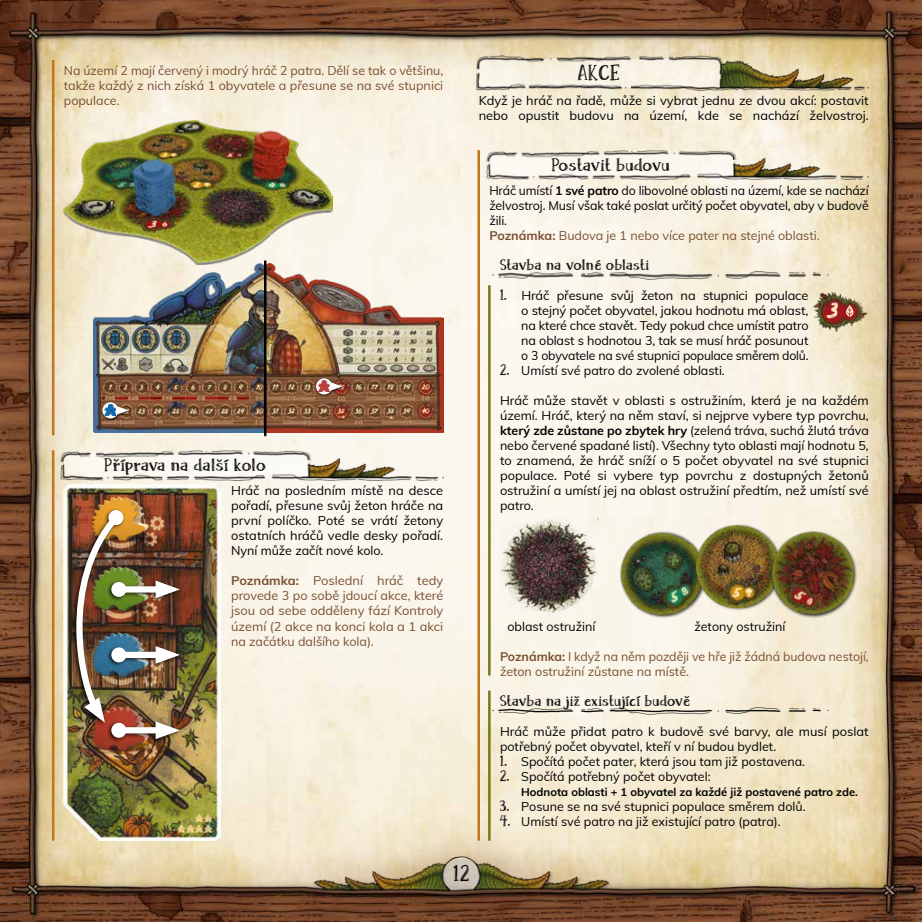
<style>
.page{position:relative;width:922px;height:922px;background:#fff}
.page>*{position:absolute;margin:0;border:0;box-sizing:border-box;transform-origin:0 0}
.t1{font:22.5px "Skrawk Serif";color:#000}
.t2{font:21.25px "Skrawk Serif";color:#000}
.t3{font:18.88px "Rustico";color:#ffe8c0}
.t4{font:17.5px "Skrawk Serif";letter-spacing:-.02em;color:#000}
.t5{font:17.5px "Skrawk Serif";color:#000}
.t6{font:15px "Skrawk Serif";color:#000}
.t7{font:12.5px/15px "Muli";color:#000;text-align:justify}
.t8{font:12.5px/15px "Muli";color:#7b4f31;text-align:justify}
.t9{font:700 11.25px "Muli";color:#000}
.s1{font-weight:700}
.s2{font-weight:700;color:#7b4f31}
.s3{color:#7b4f31}
.s4{font-family:"Skrawk Serif";font-size:15px}
</style>
<div class="page">
<img style="left:0;top:0;width:921px;height:921px">
<hr style="left:52px;top:60px;width:2px;height:375px;background:#be771b">
<hr style="left:52px;top:450px;width:2px;height:390px;background:#be771b">
<hr style="left:477px;top:150px;width:3px;height:690px;background:#be771b">
<hr style="left:488px;top:285px;width:2px;height:390px;background:#767718">
<hr style="left:488px;top:690px;width:2px;height:150px;background:#767718">
<img style="left:499px;top:518px;width:99px;height:96px">
<img style="left:606px;top:517px;width:112px;height:112px">
<div style="left:694px;top:523px;width:88px;height:88px;background:#000;opacity:.75"></div>
<img style="left:696px;top:525px;width:60px;height:82px">
<img style="left:756px;top:517px;width:112px;height:112px">
<img style="left:94px;top:263px;width:349px;height:169px">
<img style="left:64px;top:120px;width:268px;height:144px">
<div style="left:315px;top:377px;width:29px;height:19px;background:#000;opacity:.75"></div>
<svg style="left:316px;top:378px;width:16px;height:16px"></svg>
<svg style="left:318px;top:380px;width:24px;height:11px"></svg>
<div style="left:101px;top:401px;width:30px;height:19px;background:#000;opacity:.75"></div>
<svg style="left:102px;top:402px;width:16px;height:16px"></svg>
<svg style="left:105px;top:404px;width:24px;height:11px"></svg>
<hr style="left:264px;top:261px;width:2px;height:174px;background:#000">
<img style="left:61px;top:450px;width:382px;height:30px">
<img style="left:476px;top:56px;width:392px;height:34px">
<img style="left:486px;top:150px;width:382px;height:30px">
<img style="left:493px;top:272px;width:335px;height:7px">
<img style="left:811px;top:291px;width:57px;height:41px">
<svg style="left:845px;top:305px;width:8px;height:12px"></svg>
<img style="left:493px;top:707px;width:335px;height:7px">
<img style="left:64px;top:485px;width:156px;height:355px">
<img style="left:126px;top:623px;width:48px;height:60px">
<img style="left:126px;top:557px;width:48px;height:60px">
<img style="left:67px;top:487px;width:107px;height:60px">
<img style="left:67px;top:697px;width:107px;height:60px">
<div style="left:71px;top:507px;width:55px;height:220px;background:#000;opacity:.75"></div>
<img style="left:60px;top:508px;width:65px;height:214px">
<div style="left:106px;top:719px;width:76px;height:24px;background:#000;opacity:.75"></div>
<div style="left:119px;top:727px;width:47px;height:6px;background:#fff"></div>
<div style="left:111px;top:722px;width:15px;height:15px;background:#fff;border-radius:50%"></div>
<svg style="left:155px;top:721px;width:25px;height:18px"></svg>
<div style="left:106px;top:643px;width:76px;height:25px;background:#000;opacity:.75"></div>
<div style="left:119px;top:651px;width:47px;height:7px;background:#fff"></div>
<div style="left:111px;top:647px;width:15px;height:15px;background:#fff;border-radius:50%"></div>
<svg style="left:155px;top:646px;width:25px;height:17px"></svg>
<div style="left:106px;top:578px;width:76px;height:25px;background:#000;opacity:.75"></div>
<div style="left:119px;top:586px;width:47px;height:6px;background:#fff"></div>
<div style="left:111px;top:581px;width:15px;height:15px;background:#fff;border-radius:50%"></div>
<svg style="left:155px;top:580px;width:25px;height:18px"></svg>
<p class="t8" style="left:64px;top:62px;width:381px">Na území 2 mají červený i modrý hráč 2 patra. Dělí se tak o většinu, takže každý z nich získá 1 obyvatele a přesune se na své stupnici populace.</p>
<h3 class="t4" style="left:104px;top:454px;width:164px">Příprava na další kolo</h3>
<p class="t7" style="left:231px;top:482px;width:213px">Hráč na posledním místě na desce pořadí, přesune svůj žeton hráče na první políčko. Poté se vrátí žetony ostatních hráčů vedle desky pořadí.<br>Nyní může začít nové kolo.</p>
<p class="t8" style="left:231px;top:572px;width:213px"><span class="s1">Poznámka:</span> Poslední hráč tedy provede 3 po sobě jdoucí akce, které jsou od sebe odděleny fází Kontroly území (2 akce na konci kola a 1 akci na začátku dalšího kola).</p>
<h2 class="t2" style="left:578px;top:60px;width:44px">AKCE</h2>
<p class="t7" style="left:478px;top:92px;width:391px">Když je hráč na řadě, může si vybrat jednu ze dvou akcí: postavit nebo opustit budovu na území, kde se nachází želvostroj.</p>
<h3 class="t5" style="left:551px;top:154px;width:121px">Postavit budovu</h3>
<p class="t7" style="left:489px;top:182px;width:381px;text-align:left">Hráč umístí <span class="s1">1 své patro</span> do libovolné oblasti na území, kde se nachází želvostroj. Musí však také poslat určitý počet obyvatel, aby v budově žili.<br><span class="s2">Poznámka:</span> <span class="s3">Budova je 1 nebo více pater na stejné oblasti.</span></p>
<p class="t6" style="left:500px;top:256px;width:151px">Stavba na volné oblasti</p>
<p class="t7" style="left:521px;top:287px;width:289px;text-indent:-21px"><span class="s4">1.</span> Hráč přesune svůj žeton na stupnici populace o stejný počet obyvatel, jakou hodnotu má oblast, na které chce stavět. Tedy pokud chce umístit patro na oblast s hodnotou 3, tak se musí hráč posunout o 3 obyvatele na své stupnici populace směrem dolů.</p>
<p class="t7" style="left:500px;top:362px;width:226px"><span class="s4">2.</span> Umístí své patro do zvolené oblasti.</p>
<p class="t7" style="left:500px;top:392px;width:370px">Hráč může stavět v oblasti s ostružiním, která je na každém území. Hráč, který na něm staví, si nejprve vybere typ povrchu, <span class="s1">který zde zůstane po zbytek hry</span> (zelená tráva, suchá žlutá tráva nebo červené spadané listí). Všechny tyto oblasti mají hodnotu 5, to znamená, že hráč sníží o 5 počet obyvatel na své stupnici populace. Poté si vybere typ povrchu z dostupných žetonů ostružiní a umístí jej na oblast ostružiní předtím, než umístí své patro.</p>
<h3 class="t3" style="left:828px;top:299px;width:12px">3</h3>
<p class="t7" style="left:507px;top:617px;width:90px">oblast ostružiní</p>
<p class="t7" style="left:694px;top:617px;width:92px">žetony ostružiní</p>
<p class="t8" style="left:500px;top:647px;width:370px"><span class="s1">Poznámka:</span> I když na něm později ve hře již žádná budova nestojí, žeton ostružiní zůstane na místě.</p>
<p class="t6" style="left:500px;top:691px;width:192px">Stavba na již existující budově</p>
<p class="t7" style="left:500px;top:722px;width:370px">Hráč může přidat patro k budově své barvy, ale musí poslat potřebný počet obyvatel, kteří v ní budou bydlet.</p>
<p class="t7" style="left:500px;top:752px;width:306px"><span class="s4">1.</span> Spočítá počet pater, která jsou tam již postavena.</p>
<p class="t7" style="left:500px;top:767px;width:212px"><span class="s4">2.</span> Spočítá potřebný počet obyvatel:</p>
<p class="t9" style="left:521px;top:783px;width:338px">Hodnota oblasti + 1 obyvatel za každé již postavené patro zde.</p>
<p class="t7" style="left:500px;top:797px;width:307px"><span class="s4">3.</span> Posune se na své stupnici populace směrem dolů.</p>
<p class="t7" style="left:500px;top:812px;width:282px"><span class="s4">4.</span> Umístí své patro na již existující patro (patra).</p>
<h1 class="t1" style="left:453px;top:859px;width:18px">12</h1>
</div>
